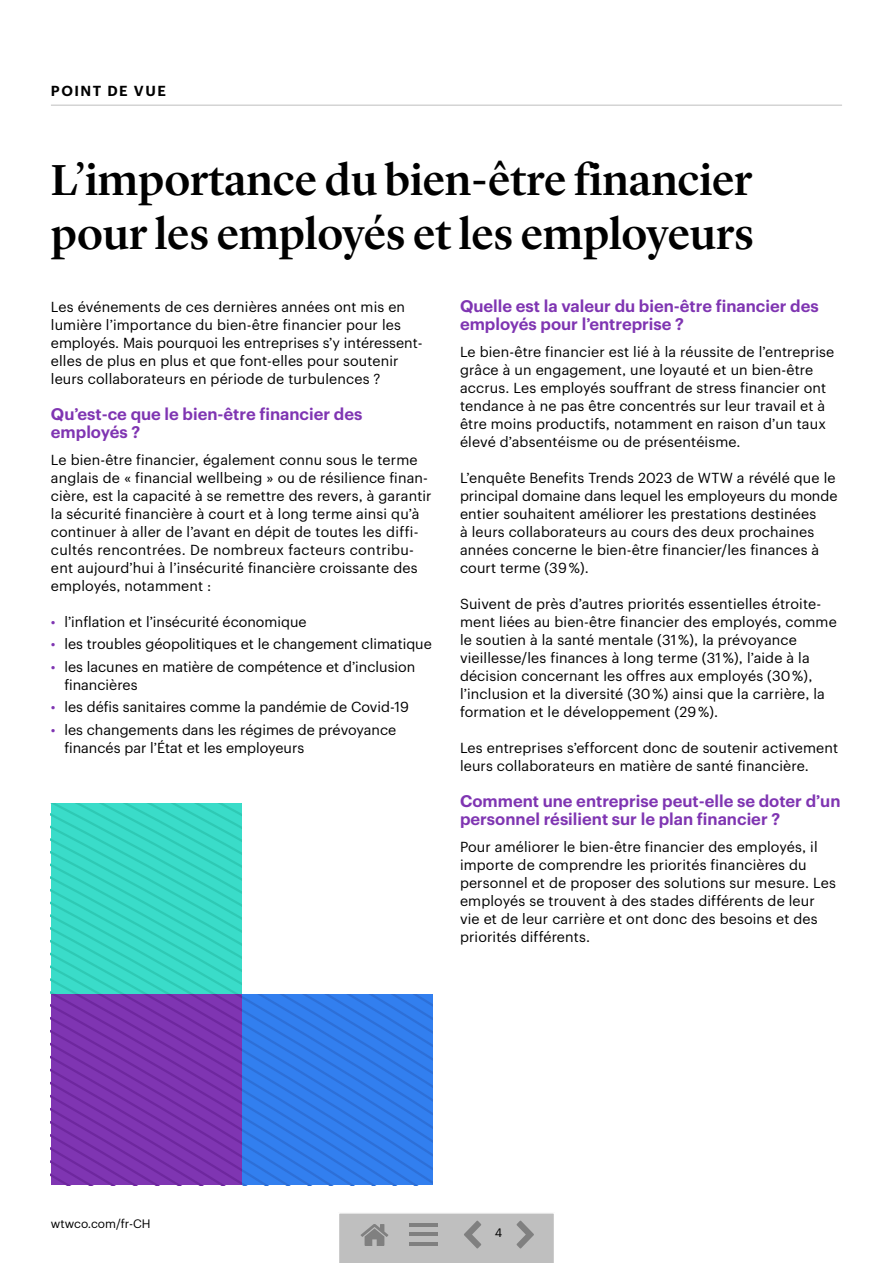
<style>
.page{position:relative;width:893px;height:1263px;background:#fff}
.page>*{position:absolute;margin:0;border:0;box-sizing:border-box;transform-origin:0 0}
.t1{font:500 45px/54px "Lyon Display";letter-spacing:-.005em;color:#000}
.t2{font:600 16.5px/18px "Graphik";color:#7f35b2}
.t3{font:14.25px/18px "Graphik";letter-spacing:.01em;color:#000}
.t4{font:600 14.25px "Graphik";letter-spacing:.105em;color:#000}
.t5{font:12px "Graphik";color:#000}
.s1{color:#7f35b2}
</style>
<div class="page">
<hr style="left:51px;top:105px;width:791px;height:1px;background:#bfbfbf">
<svg style="left:51px;top:803px;width:382px;height:382px"></svg>
<svg style="left:339px;top:1213px;width:215px;height:50px;background:#b9b9b9"></svg>
<p class="t4" style="left:51px;top:80px;width:116px">POINT DE VUE</p>
<h1 class="t1" style="left:51px;top:149px;width:705px">L’importance du bien-être financier pour les employés et les employeurs</h1>
<p class="t3" style="left:51px;top:297px;width:373px">Les événements de ces dernières années ont mis en lumière l’importance du bien-être financier pour les employés. Mais pourquoi les entreprises s’y intéressent&shy;elles de plus en plus et que font-elles pour soutenir leurs collaborateurs en période de turbulences ?</p>
<p class="t2" style="left:51px;top:403px;width:313px">Qu’est-ce que le bien-être financier des employés ?</p>
<p class="t3" style="left:51px;top:450px;width:382px">Le bien-être financier, également connu sous le terme anglais de « financial wellbeing » ou de résilience finan&shy;cière, est la capacité à se remettre des revers, à garantir la sécurité financière à court et à long terme ainsi qu’à continuer à aller de l’avant en dépit de toutes les diffi&shy;cultés rencontrées. De nombreux facteurs contribu&shy;ent aujourd’hui à l’insécurité financière croissante des employés, notamment :</p>
<p class="t3" style="left:51px;top:612px;width:257px"><span class="s1">•</span> l’inflation et l’insécurité économique</p>
<p class="t3" style="left:51px;top:634px;width:382px"><span class="s1">•</span> les troubles géopolitiques et le changement climatique</p>
<p class="t3" style="left:64px;top:657px;width:352px;text-indent:-13px"><span class="s1">•</span> les lacunes en matière de compétence et d’inclusion financières</p>
<p class="t3" style="left:51px;top:697px;width:359px"><span class="s1">•</span> les défis sanitaires comme la pandémie de Covid-19</p>
<p class="t3" style="left:64px;top:720px;width:333px;text-indent:-13px"><span class="s1">•</span> les changements dans les régimes de prévoyance financés par l’État et les employeurs</p>
<p class="t2" style="left:460px;top:295px;width:360px">Quelle est la valeur du bien-être financier des employés pour l’entreprise ?</p>
<p class="t3" style="left:460px;top:342px;width:376px">Le bien-être financier est lié à la réussite de l’entreprise grâce à un engagement, une loyauté et un bien-être accrus. Les employés souffrant de stress financier ont tendance à ne pas être concentrés sur leur travail et à être moins productifs, notamment en raison d’un taux élevé d’absentéisme ou de présentéisme.</p>
<p class="t3" style="left:460px;top:468px;width:379px">L’enquête Benefits Trends 2023 de WTW a révélé que le principal domaine dans lequel les employeurs du monde entier souhaitent améliorer les prestations destinées<br>à leurs collaborateurs au cours des deux prochaines années concerne le bien-être financier/les finances à court terme (39 %).</p>
<p class="t3" style="left:460px;top:594px;width:378px">Suivent de près d’autres priorités essentielles étroite&shy;ment liées au bien-être financier des employés, comme le soutien à la santé mentale (31 %), la prévoyance vieillesse/les finances à long terme (31 %), l’aide à la décision concernant les offres aux employés (30 %), l’inclusion et la diversité (30 %) ainsi que la carrière, la formation et le développement (29 %).</p>
<p class="t3" style="left:460px;top:738px;width:380px">Les entreprises s’efforcent donc de soutenir activement leurs collaborateurs en matière de santé financière.</p>
<p class="t2" style="left:460px;top:790px;width:382px">Comment une entreprise peut-elle se doter d’un personnel résilient sur le plan financier ?</p>
<p class="t3" style="left:460px;top:837px;width:377px">Pour améliorer le bien-être financier des employés, il importe de comprendre les priorités financières du personnel et de proposer des solutions sur mesure. Les employés se trouvent à des stades différents de leur vie et de leur carrière et ont donc des besoins et des priorités différents.</p>
<p class="t5" style="left:51px;top:1215px;width:101px">wtwco.com/fr-CH</p>
<p class="t5" style="left:495px;top:1224px;width:9px">4</p>
</div>
